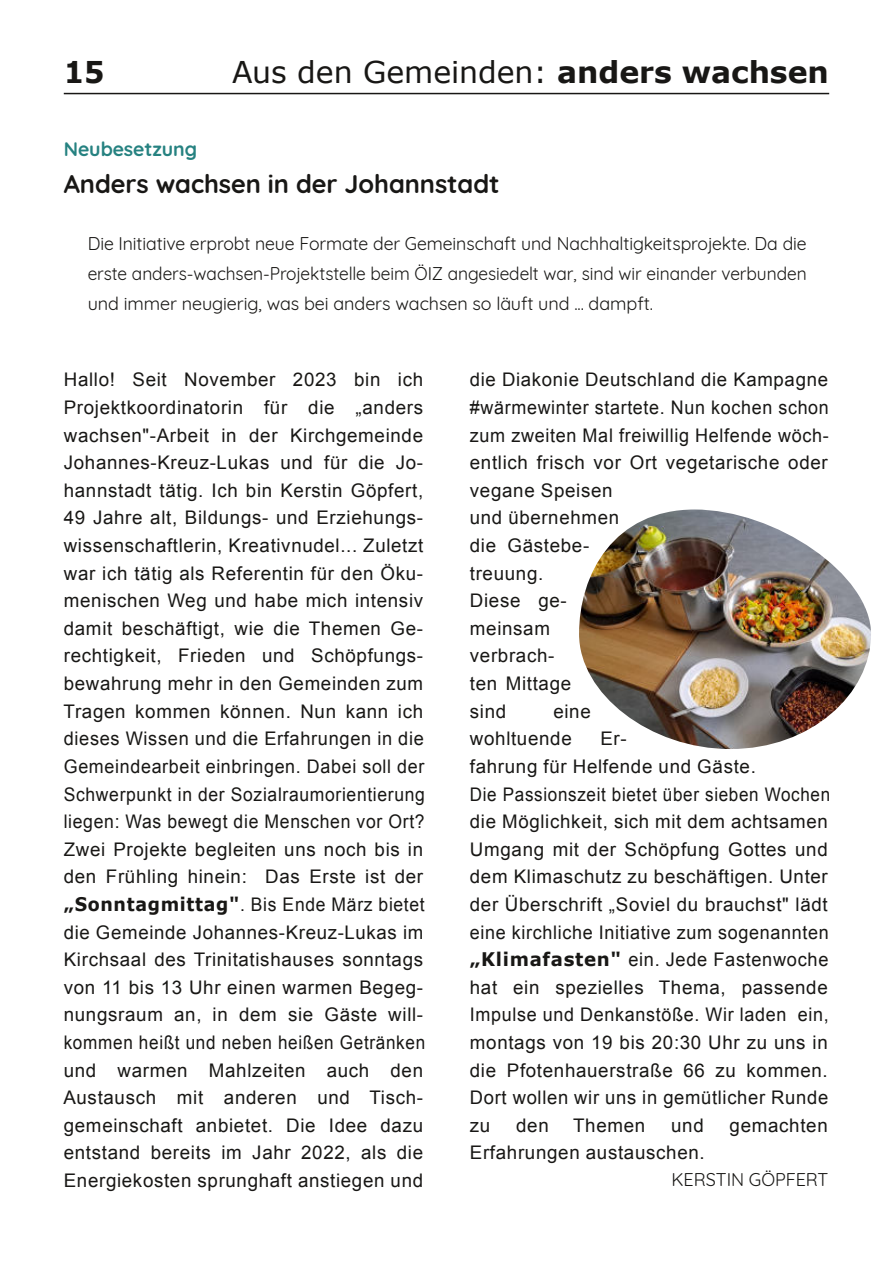
<style>
.page{position:relative;width:893px;height:1263px;background:#fff}
.page>*{position:absolute;margin:0;border:0;box-sizing:border-box;transform-origin:0 0}
.t1{font:30px "Verdana";letter-spacing:-.005em;color:#181715}
.t2{font:700 30px "Verdana";color:#181715;scale:.96 1}
.t3{font:700 25.5px "Quicksand";letter-spacing:-.005em;color:#181715}
.t4{font:700 19.5px "Quicksand";letter-spacing:-.005em;color:#268281}
.t5{font:18.75px/27.6px "Arial";letter-spacing:.035em;color:#181715}
.t6{font:18px/30px "Quicksand";letter-spacing:-.005em;color:#181715;text-align:justify}
.s1{font-weight:700}
.s2{font-family:"Verdana";font-weight:700}
</style>
<div class="page">
<hr style="left:64px;top:93px;width:765px;height:1px;background:#181715">
<img style="left:579px;top:509px;width:292px;height:240px">
<h1 class="t2" style="left:64px;top:58px;width:44px">15</h1>
<h1 class="t1" style="left:232px;top:60px;width:598px">Aus den Gemeinden: <span class="s1">anders wachsen</span></h1>
<p class="t4" style="left:64px;top:138px;width:135px">Neubesetzung</p>
<h2 class="t3" style="left:64px;top:169px;width:437px">Anders wachsen in der Johannstadt</h2>
<p class="t6" style="left:88px;top:226px;width:720px">Die Initiative erprobt neue Formate der Gemeinschaft und Nachhaltigkeitsprojekte. Da die erste anders-wachsen-Projektstelle beim ÖIZ angesiedelt war, sind wir einander verbunden und immer neugierig, was bei anders wachsen so läuft und ... dampft.</p>
<p class="t5" style="left:63px;top:368px;width:363px;text-align:justify">Hallo! Seit November 2023 bin ich Projektkoordinatorin für die „anders wachsen"-Arbeit in der Kirchgemeinde Johannes-Kreuz-Lukas und für die Jo&shy;hannstadt tätig. Ich bin Kerstin Göpfert, 49 Jahre alt, Bildungs- und Erziehungs&shy;wissenschaftlerin, Kreativnudel... Zuletzt war ich tätig als Referentin für den Öku&shy;menischen Weg und habe mich intensiv damit beschäftigt, wie die Themen Ge&shy;rechtigkeit, Frieden und Schöpfungs&shy;bewahrung mehr in den Gemeinden zum Tragen kommen können. Nun kann ich dieses Wissen und die Erfahrungen in die Gemeindearbeit einbringen. Dabei soll der Schwerpunkt in der Sozialraumorientierung liegen: Was bewegt die Menschen vor Ort?<br>Zwei Projekte begleiten uns noch bis in den Frühling hinein: Das Erste ist der <span class="s2">„Sonntagmittag"</span>. Bis Ende März bietet die Gemeinde Johannes-Kreuz-Lukas im Kirchsaal des Trinitatishauses sonntags von 11 bis 13 Uhr einen warmen Begeg&shy;nungsraum an, in dem sie Gäste will&shy;kommen heißt und neben heißen Getränken und warmen Mahlzeiten auch den Austausch mit anderen und Tisch&shy;gemeinschaft anbietet. Die Idee dazu entstand bereits im Jahr 2022, als die Energiekosten sprunghaft anstiegen und</p>
<p class="t5" style="left:470px;top:368px;width:360px">die Diakonie Deutschland die Kampagne #wärmewinter startete. Nun kochen schon zum zweiten Mal freiwillig Helfende wöch&shy;entlich frisch vor Ort vegetarische oder vegane Speisen<br>und übernehmen<br>die Gästebe-<br>treuung.<br>Diese ge-<br>meinsam<br>verbrach-<br>ten Mittage<br>sind</p>
<p class="t5" style="left:470px;top:699px;width:122px;text-indent:83px">eine wohltuende</p>
<p class="t5" style="left:470px;top:727px;width:362px;text-indent:131px">Er-<br>fahrung für Helfende und Gäste.<br>Die Passionszeit bietet über sieben Wochen die Möglichkeit, sich mit dem achtsamen Umgang mit der Schöpfung Gottes und dem Klimaschutz zu beschäftigen. Unter der Überschrift „Soviel du brauchst" lädt eine kirchliche Initiative zum sogenannten <span class="s2">„Klimafasten"</span> ein. Jede Fastenwoche hat ein spezielles Thema, passende Impulse und Denkanstöße. Wir laden ein, montags von 19 bis 20:30 Uhr zu uns in die Pfotenhauerstraße 66 zu kommen.<br>Dort wollen wir uns in gemütlicher Runde zu</p>
<p class="t5" style="left:516px;top:1113px;width:34px">den</p>
<p class="t5" style="left:573px;top:1113px;width:74px">Themen</p>
<p class="t5" style="left:671px;top:1113px;width:34px">und</p>
<p class="t5" style="left:730px;top:1113px;width:100px">gemachten</p>
<p class="t5" style="left:470px;top:1141px;width:236px">Erfahrungen austauschen.</p>
<p class="t6" style="left:672px;top:1162px;width:158px">KERSTIN GÖPFERT</p>
</div>
